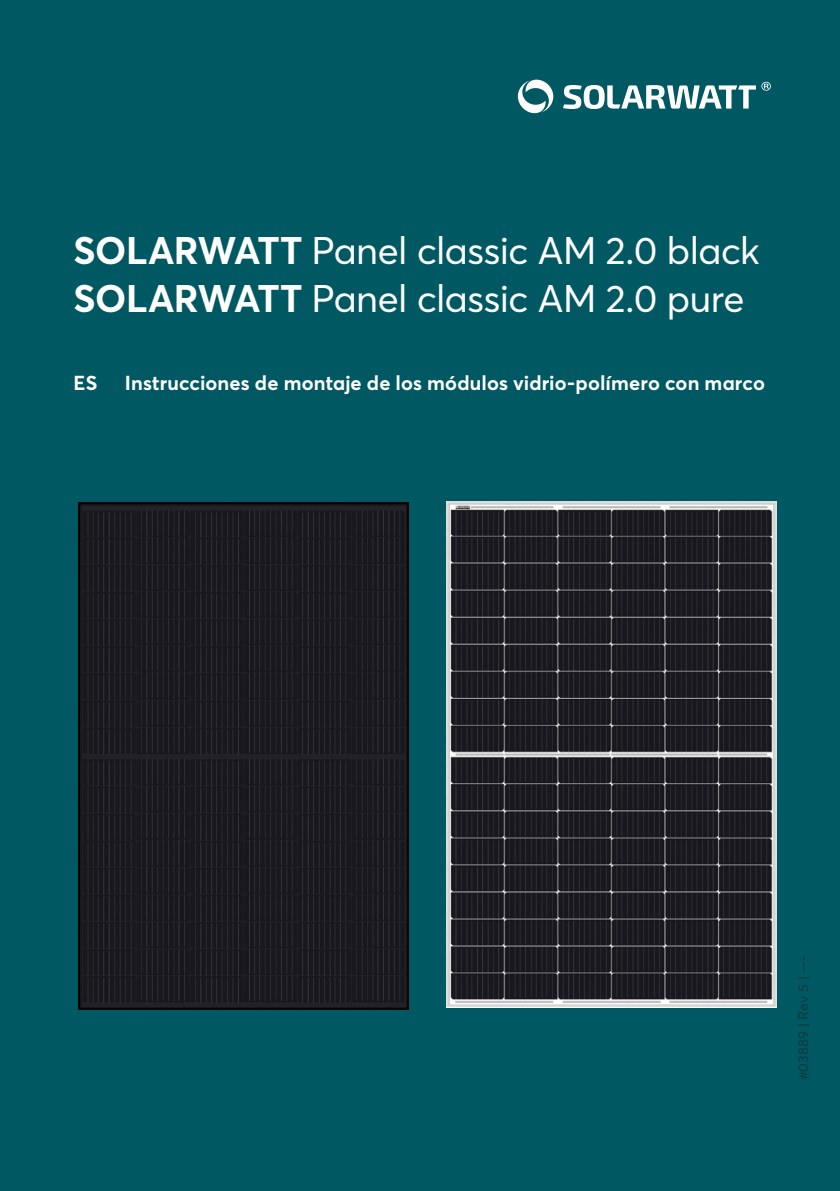
<style>
.page{position:relative;width:840px;height:1191px;background:#fff}
.page>*{position:absolute;margin:0;border:0;box-sizing:border-box;transform-origin:0 0}
.t1{font:38px/48px "Averta";letter-spacing:-.015em;color:#fff}
.t2{font:700 20px "Averta";letter-spacing:.01em;color:#fff}
.t3{font:14px "Averta";color:rgb(25 25 25/.5)}
.s1{font-weight:700}
</style>
<div class="page">
<div style="left:0;top:0;width:839px;height:1191px;background:#005962"></div>
<img style="left:79px;top:502px;width:329px;height:507px">
<img style="left:446px;top:501px;width:330px;height:507px">
<svg style="left:517px;top:80px;width:253px;height:33px"></svg>
<p class="t1" style="left:74px;top:225px;width:687px"><span class="s1">SOLARWATT</span> Panel classic AM 2.0 black<br><span class="s1">SOLARWATT</span> Panel classic AM 2.0 pure</p>
<p class="t2" style="left:74px;top:369px;width:25px">ES</p>
<p class="t2" style="left:125px;top:369px;width:641px">Instrucciones de montaje de los módulos vidrio-polímero con marco</p>
<p class="t3" style="left:792px;top:1080px;width:127px;rotate:-90deg">#03889 | Rev 5 | ---</p>
</div>
